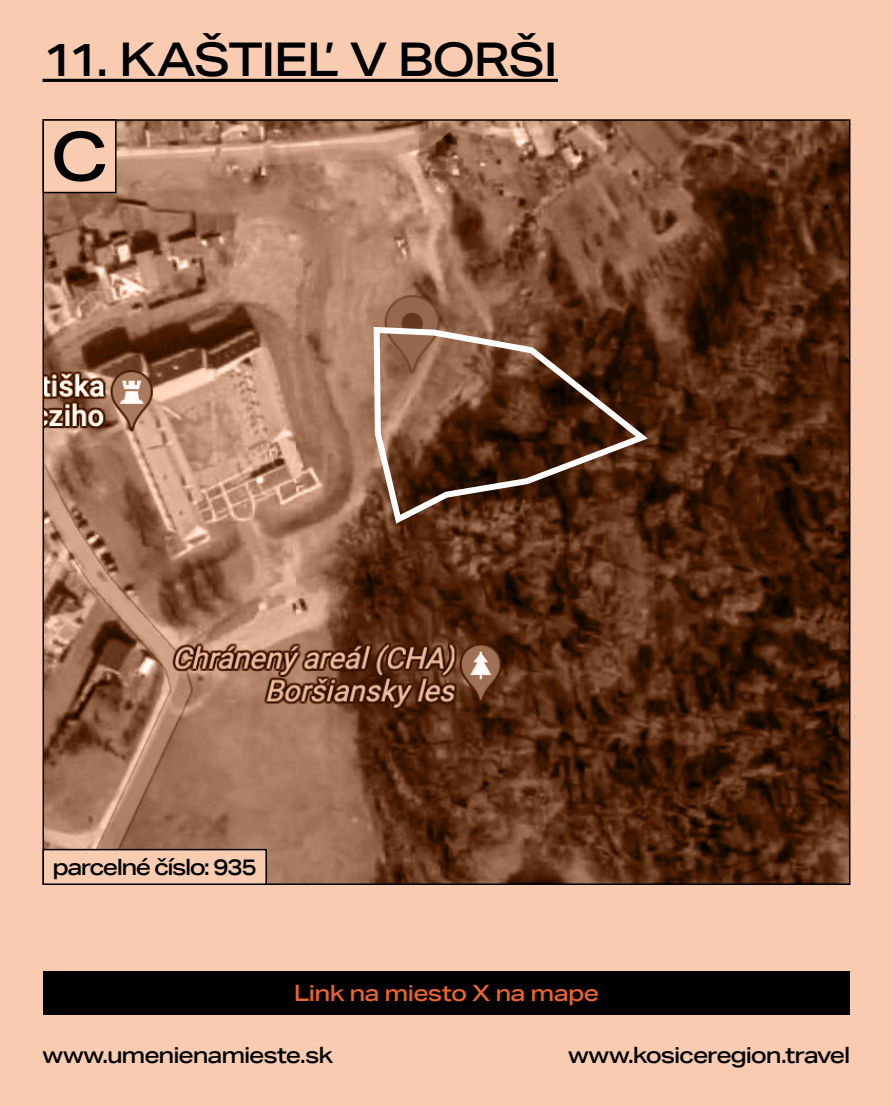
<style>
.page{position:relative;width:893px;height:1106px;background:#f9ccb1}
.page>*{position:absolute;margin:0;border:0;box-sizing:border-box;transform-origin:0 0}
.t1{font:500 67.5px "Aktiv Grotesk Ex";color:#000}
.t2{font:500 46.5px "Aktiv Grotesk Ex";letter-spacing:-.035em;color:#000}
.t3{font:500 22.5px "Aktiv Grotesk Ex";letter-spacing:-.05em;color:#000}
.t4{font:500 22.5px "Aktiv Grotesk Ex";letter-spacing:-.03em;color:#ea652d}
.t5{font:500 22.5px "Aktiv Grotesk Ex";letter-spacing:-.07em;color:#000}
</style>
<div class="page">
<img style="left:46px;top:122px;width:801px;height:760px">
<div style="left:43px;top:120px;width:73px;height:72px;background:#f9ccb1"></div>
<div style="left:43px;top:119px;width:74px;height:74px;border:2px solid #000"></div>
<svg style="left:370px;top:324px;width:284px;height:204px;background:#67432d"></svg>
<div style="left:43px;top:849px;width:223px;height:35px;background:#f9ccb1"></div>
<div style="left:43px;top:848px;width:224px;height:37px;border:2px solid #000"></div>
<div style="left:43px;top:971px;width:807px;height:44px;background:#000"></div>
<hr style="left:43px;top:79px;width:515px;height:3px;background:#000">
<h2 class="t2" style="left:43px;top:31px;width:517px">11. KAŠTIEĽ V BORŠI</h2>
<h1 class="t1" style="left:51px;top:116px;width:59px">C</h1>
<p class="t5" style="left:53px;top:853px;width:206px">parcelné číslo: 935</p>
<p class="t4" style="left:294px;top:979px;width:307px">Link na miesto X na mape</p>
<p class="t3" style="left:43px;top:1041px;width:292px">www.umenienamieste.sk</p>
<p class="t3" style="left:568px;top:1041px;width:284px">www.kosiceregion.travel</p>
</div>
